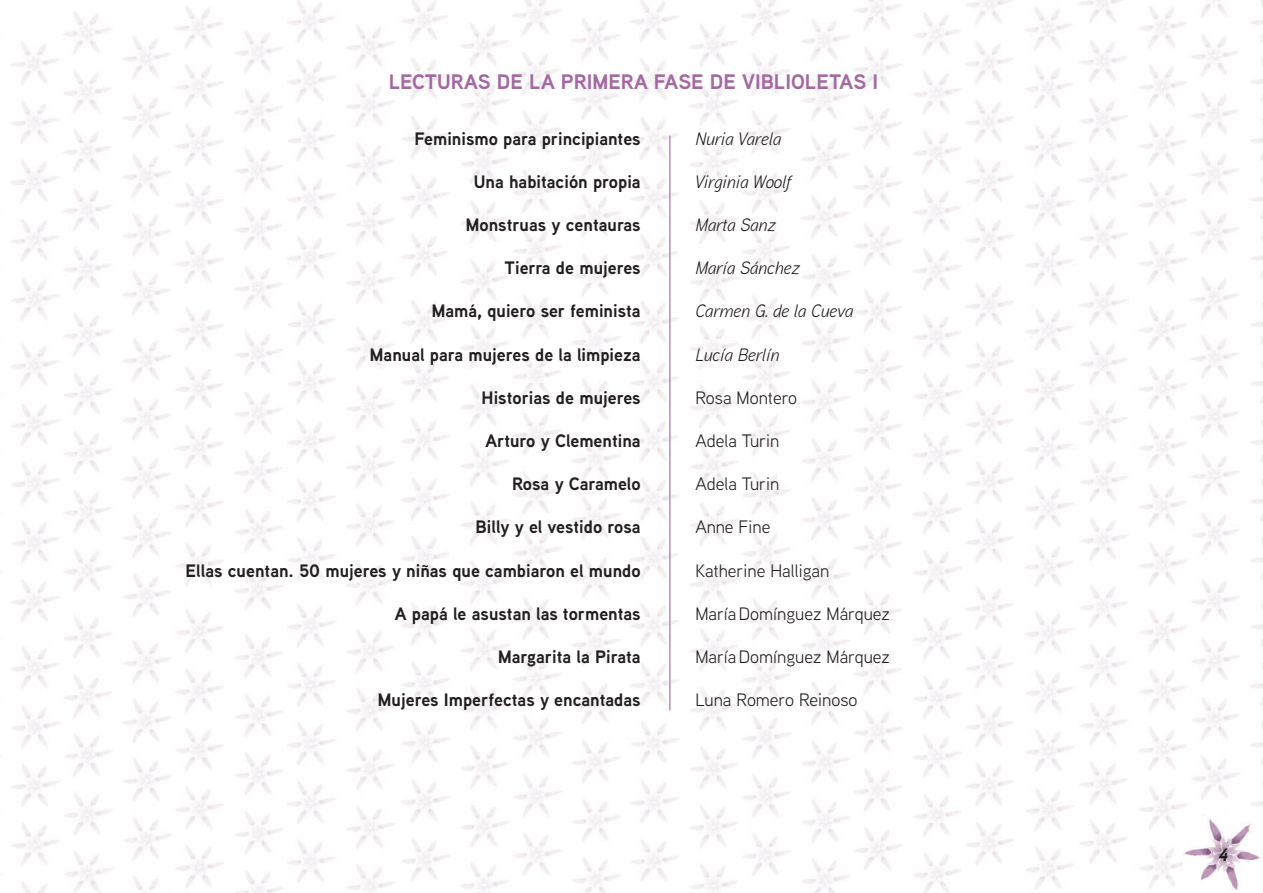
<style>
.page{position:relative;width:1263px;height:893px;background:#fff}
.page>*{position:absolute;margin:0;border:0;box-sizing:border-box;transform-origin:0 0}
.t1{font:700 21px "Aaux Next";color:#a468a2}
.t2{font:700 18px "Aaux Next";color:#231f20}
.t3{font:18px "Aaux Next";color:#231f20}
.t4{font:italic 18px "Aaux Next";color:#231f20}
.t5{font:italic 900 18px "Aaux Next";color:#231f20}
</style>
<div class="page">
<img style="left:0;top:0;width:1262px;height:893px">
<hr style="left:669px;top:136px;width:1px;height:574px;background:#a875a9">
<img style="left:1184px;top:816px;width:78px;height:77px">
<p class="t1" style="left:389px;top:67px;width:491px">LECTURAS DE LA PRIMERA FASE DE VIBLIOLETAS I</p>
<p class="t2" style="left:414px;top:126px;width:228px">Feminismo para principiantes</p>
<p class="t2" style="left:474px;top:169px;width:168px">Una habitación propia</p>
<p class="t2" style="left:466px;top:212px;width:176px">Monstruas y centauras</p>
<p class="t2" style="left:504px;top:255px;width:138px">Tierra de mujeres</p>
<p class="t2" style="left:432px;top:298px;width:210px">Mamá, quiero ser feminista</p>
<p class="t2" style="left:370px;top:342px;width:272px">Manual para mujeres de la limpieza</p>
<p class="t2" style="left:482px;top:385px;width:161px">Historias de mujeres</p>
<p class="t2" style="left:485px;top:428px;width:157px">Arturo y Clementina</p>
<p class="t2" style="left:512px;top:471px;width:130px">Rosa y Caramelo</p>
<p class="t2" style="left:476px;top:514px;width:167px">Billy y el vestido rosa</p>
<p class="t2" style="left:186px;top:558px;width:457px">Ellas cuentan. 50 mujeres y niñas que cambiaron el mundo</p>
<p class="t2" style="left:395px;top:601px;width:247px">A papá le asustan las tormentas</p>
<p class="t2" style="left:498px;top:644px;width:144px">Margarita la Pirata</p>
<p class="t2" style="left:378px;top:687px;width:264px">Mujeres Imperfectas y encantadas</p>
<p class="t4" style="left:695px;top:126px;width:87px">Nuria Varela</p>
<p class="t4" style="left:695px;top:169px;width:97px">Virginia Woolf</p>
<p class="t4" style="left:695px;top:213px;width:82px">Marta Sanz</p>
<p class="t4" style="left:695px;top:256px;width:106px">María Sánchez</p>
<p class="t4" style="left:695px;top:299px;width:159px">Carmen G. de la Cueva</p>
<p class="t4" style="left:695px;top:342px;width:86px">Lucía Berlín</p>
<p class="t3" style="left:695px;top:385px;width:103px">Rosa Montero</p>
<p class="t3" style="left:695px;top:429px;width:85px">Adela Turin</p>
<p class="t3" style="left:695px;top:472px;width:85px">Adela Turin</p>
<p class="t3" style="left:695px;top:515px;width:77px">Anne Fine</p>
<p class="t3" style="left:695px;top:558px;width:135px">Katherine Halligan</p>
<p class="t3" style="left:695px;top:601px;width:196px">MaríaDomínguez Márquez</p>
<p class="t3" style="left:695px;top:645px;width:196px">MaríaDomínguez Márquez</p>
<p class="t3" style="left:695px;top:688px;width:164px">Luna Romero Reinoso</p>
<p class="t5" style="left:1218px;top:841px;width:11px">4</p>
</div>
